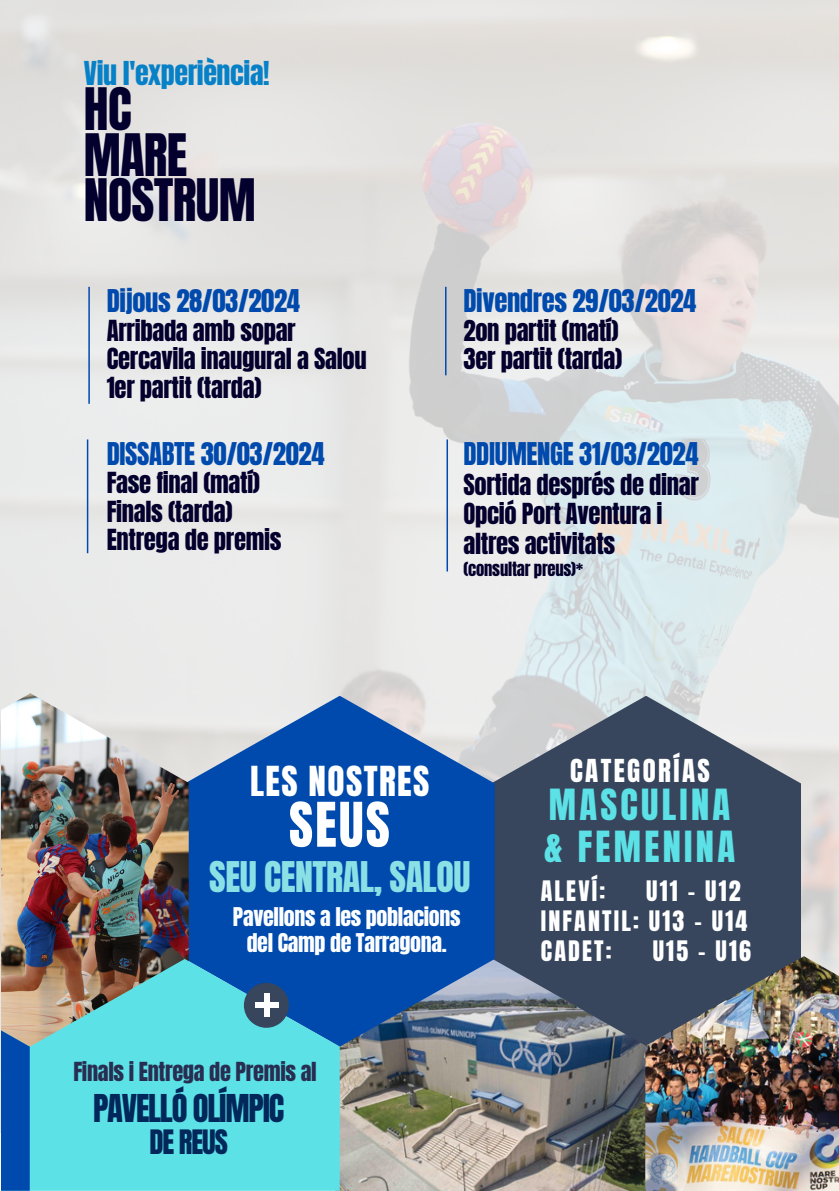
<style>
.page{position:relative;width:839px;height:1191px;background:#fff}
.page>*{position:absolute;margin:0;border:0;box-sizing:border-box;transform-origin:0 0}
.t1{font:52.4px "Anton";color:#fff}
.t2{font:49.8px "Anton";letter-spacing:-.015em;color:#04002d}
.t3{font:36.6px "Anton";letter-spacing:.09em;color:#5ce1e6}
.t4{font:36px "Anton";letter-spacing:-.015em;color:#8ae0e4}
.t5{font:35.2px "Anton";letter-spacing:.04em;color:#fff}
.t6{font:32.6px "Anton";letter-spacing:-.035em;color:#02285b}
.t7{font:28.6px "Anton";letter-spacing:-.035em;color:#02285b}
.t8{font:28px "Anton";letter-spacing:-.015em;color:#0681c8}
.t9{font:27px "Anton";letter-spacing:.09em;color:#fff}
.t10{font:26.6px "Anton";letter-spacing:-.015em;color:#004aad}
.t11{font:24.6px "Anton";letter-spacing:-.015em;color:#04002d}
.t12{font:24px "Anton";letter-spacing:.09em;color:#fff}
.t13{font:22.4px "Anton";letter-spacing:-.015em;color:#282e52}
.t14{font:22px "Anton";letter-spacing:-.015em;color:#fdfeff}
.t15{font:16.6px "Anton";letter-spacing:-.015em;color:#04002d}
</style>
<div class="page">
<img style="left:0;top:0;width:838px;height:1133px">
<svg style="left:494px;top:696px;width:307px;height:263px;background:#525f72"></svg>
<img style="left:340px;top:959px;width:305px;height:232px">
<img style="left:645px;top:956px;width:193px;height:235px">
<svg style="left:189px;top:696px;width:305px;height:351px;background:#2863b2"></svg>
<img style="left:1px;top:693px;width:188px;height:266px">
<svg style="left:1px;top:959px;width:339px;height:232px;background:#5cc8d1"></svg>
<svg style="left:1px;top:1030px;width:29px;height:161px;background:#0c51ac"></svg>
<hr style="left:88px;top:287px;width:2px;height:117px;background:#004aad">
<hr style="left:445px;top:287px;width:1px;height:88px;background:#004aad">
<hr style="left:446px;top:439px;width:2px;height:133px;background:#004aad">
<hr style="left:87px;top:439px;width:1px;height:114px;background:#004aad">
<div style="left:244px;top:983px;width:45px;height:45px;background:#37465d;border-radius:50%"></div>
<div style="left:255px;top:1003px;width:23px;height:5px;background:#fff"></div>
<div style="left:264px;top:994px;width:5px;height:23px;background:#fff"></div>
<p class="t8" style="left:84px;top:53px;width:187px">Viu l'experiència!</p>
<p class="t2" style="left:84px;top:73px;width:49px">HC</p>
<p class="t2" style="left:84px;top:119px;width:105px">MARE</p>
<p class="t2" style="left:84px;top:164px;width:173px">NOSTRUM</p>
<p class="t10" style="left:107px;top:282px;width:195px">Dijous 28/03/2024</p>
<p class="t11" style="left:107px;top:313px;width:190px">Arribada amb sopar</p>
<p class="t11" style="left:107px;top:341px;width:261px">Cercavila inaugural a Salou</p>
<p class="t11" style="left:107px;top:370px;width:156px">1er partit (tarda)</p>
<p class="t10" style="left:107px;top:435px;width:219px">DISSABTE 30/03/2024</p>
<p class="t11" style="left:107px;top:465px;width:155px">Fase final (matí)</p>
<p class="t11" style="left:107px;top:494px;width:127px">Finals (tarda)</p>
<p class="t11" style="left:107px;top:522px;width:176px">Entrega de premis</p>
<p class="t10" style="left:463px;top:282px;width:234px">Divendres 29/03/2024</p>
<p class="t11" style="left:463px;top:313px;width:156px">2on partit (matí)</p>
<p class="t11" style="left:463px;top:341px;width:160px">3er partit (tarda)</p>
<p class="t10" style="left:463px;top:434px;width:236px">DDIUMENGE 31/03/2024</p>
<p class="t11" style="left:463px;top:467px;width:237px">Sortida després de dinar</p>
<p class="t11" style="left:463px;top:496px;width:200px">Opció Port Aventura i</p>
<p class="t11" style="left:463px;top:526px;width:153px">altres activitats</p>
<p class="t15" style="left:463px;top:557px;width:121px">(consultar preus)*</p>
<p class="t5" style="left:250px;top:756px;width:181px">LES NOSTRES</p>
<p class="t1" style="left:289px;top:787px;width:102px">SEUS</p>
<p class="t4" style="left:209px;top:851px;width:263px">SEU CENTRAL, SALOU</p>
<p class="t14" style="left:233px;top:901px;width:229px">Pavellons a les poblacions</p>
<p class="t14" style="left:247px;top:927px;width:202px">del Camp de Tarragona.</p>
<p class="t13" style="left:73px;top:1055px;width:245px">Finals i Entrega de Premis al</p>
<p class="t6" style="left:93px;top:1085px;width:193px">PAVELLÓ OLÍMPIC</p>
<p class="t7" style="left:149px;top:1121px;width:80px">DE REUS</p>
<p class="t9" style="left:570px;top:751px;width:141px">CATEGORÍAS</p>
<p class="t3" style="left:549px;top:778px;width:183px">MASCULINA</p>
<p class="t3" style="left:544px;top:820px;width:192px">&amp; FEMENINA</p>
<p class="t12" style="left:540px;top:874px;width:66px">ALEVÍ:</p>
<p class="t12" style="left:646px;top:874px;width:96px">U11 - U12</p>
<p class="t12" style="left:540px;top:904px;width:208px">INFANTIL: U13 - U14</p>
<p class="t12" style="left:540px;top:934px;width:72px">CADET:</p>
<p class="t12" style="left:652px;top:934px;width:100px">U15 - U16</p>
</div>
